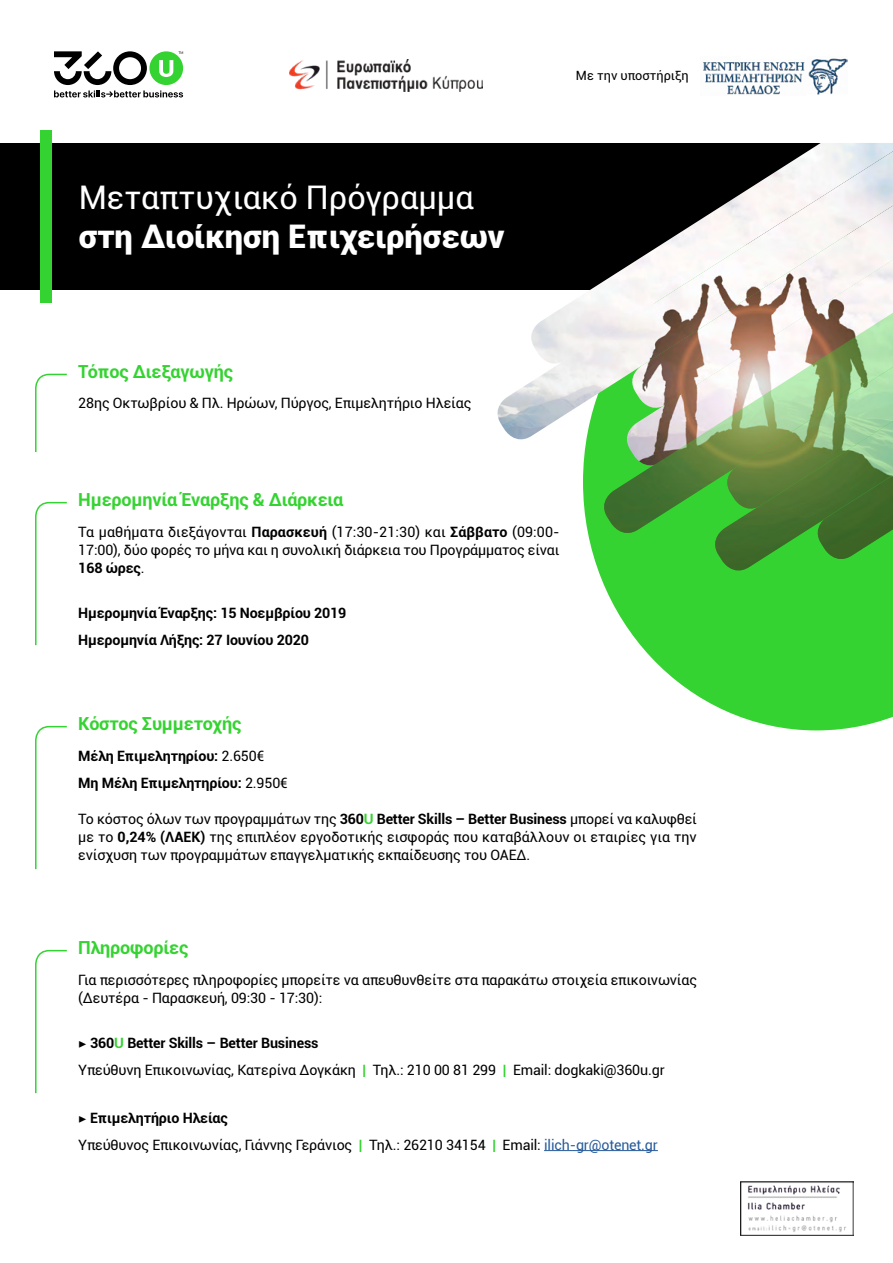
<style>
.page{position:relative;width:893px;height:1263px;background:#fff}
.page>*{position:absolute;margin:0;border:0;box-sizing:border-box;transform-origin:0 0}
.t1{font:900 32.55px "Roboto";color:#fff}
.t2{font:32.55px "Roboto";color:#fff}
.t3{font:700 18px "Roboto";letter-spacing:-.01em;color:#35d331}
.t4{font:14.25px/18px "Roboto";letter-spacing:-.01em;color:#000}
.t5{font:700 14.25px/27px "Roboto";letter-spacing:-.01em;color:#000}
.t6{font:12.75px "Roboto";color:#000}
.s1{font-weight:700}
.s2{font-weight:400}
.s3{font-weight:700;color:#35d331}
.s4{font-family:"Minion Pro"}
.s5{color:#275b9b}
</style>
<div class="page">
<div style="left:0;top:143px;width:893px;height:147px;background:#000"></div>
<img style="left:289px;top:60px;width:193px;height:31px">
<svg style="left:54px;top:51px;width:129px;height:46px"></svg>
<svg style="left:583px;top:446px;width:310px;height:284px;fill:#35d331"></svg>
<img style="left:497px;top:370px;width:100px;height:76px">
<img style="left:531px;top:143px;width:362px;height:227px">
<img style="left:625px;top:206px;width:268px;height:54px">
<img style="left:620px;top:260px;width:273px;height:33px">
<svg style="left:708px;top:263px;width:185px;height:314px"></svg>
<svg style="left:597px;top:293px;width:296px;height:247px"></svg>
<div style="left:40px;top:131px;width:12px;height:172px;background:#35d331"></div>
<hr style="left:544px;top:1150px;width:114px;height:1px;background:#275b9b">
<svg style="left:35px;top:373px;width:32px;height:80px"></svg>
<svg style="left:35px;top:501px;width:32px;height:145px"></svg>
<svg style="left:35px;top:725px;width:32px;height:145px"></svg>
<svg style="left:35px;top:949px;width:32px;height:145px"></svg>
<img style="left:703px;top:58px;width:144px;height:37px">
<img style="left:741px;top:1181px;width:112px;height:55px">
<h1 class="t2" style="left:79px;top:175px;width:397px">Μεταπτυχιακό Πρόγραμμα</h1>
<h1 class="t1" style="left:79px;top:213px;width:427px">στη Διοίκηση Επιχειρήσεων</h1>
<p class="t6" style="left:576px;top:67px;width:114px">Με την υποστήριξη</p>
<p class="t3" style="left:78px;top:358px;width:156px">Τόπος Διεξαγωγής</p>
<p class="t4" style="left:78px;top:394px;width:395px">28ης Οκτωβρίου &amp; Πλ. Ηρώων, Πύργος, Επιμελητήριο Ηλείας</p>
<p class="t3" style="left:78px;top:487px;width:267px">Ημερομηνία Έναρξης &amp; Διάρκεια</p>
<p class="t4" style="left:78px;top:522px;width:483px;text-align:justify">Τα μαθήματα διεξάγονται <span class="s1">Παρασκευή</span> (17:30-21:30) και <span class="s1">Σάββατο</span> (09:00- 17:00), δύο φορές το μήνα και η συνολική διάρκεια του Προγράμματος είναι <span class="s1">168 ώρες</span>.</p>
<p class="t5" style="left:78px;top:598px;width:270px">Ημερομηνία Έναρξης: 15 Νοεμβρίου 2019<br>Ημερομηνία Λήξης: 27 Ιουνίου 2020</p>
<p class="t3" style="left:78px;top:711px;width:164px">Κόστος Συμμετοχής</p>
<p class="t5" style="left:78px;top:741px;width:211px">Μέλη Επιμελητηρίου: <span class="s2">2.650€<br></span>Μη Μέλη Επιμελητηρίου: <span class="s2">2.950€</span></p>
<p class="t4" style="left:78px;top:809px;width:620px;text-align:justify">Το κόστος όλων των προγραμμάτων της <span class="s1">360</span><span class="s3">U</span> <span class="s1">Better Skills – Better Business</span> μπορεί να καλυφθεί με το <span class="s1">0,24% (ΛΑΕΚ)</span> της επιπλέον εργοδοτικής εισφοράς που καταβάλλουν οι εταιρίες για την ενίσχυση των προγραμμάτων επαγγελματικής εκπαίδευσης του ΟΑΕΔ.</p>
<p class="t3" style="left:78px;top:935px;width:112px">Πληροφορίες</p>
<p class="t4" style="left:78px;top:970px;width:620px">Για περισσότερες πληροφορίες μπορείτε να απευθυνθείτε στα παρακάτω στοιχεία επικοινωνίας (Δευτέρα - Παρασκευή, 09:30 - 17:30):</p>
<p class="t4" style="left:78px;top:1028px;width:588px;line-height:27px"><span class="s4">▶</span> <span class="s1">360</span><span class="s3">U</span> <span class="s1">Better Skills – Better Business<br></span>Υπεύθυνη Επικοινωνίας, Κατερίνα Δογκάκη <span class="s3">|</span> Τηλ.: 210 00 81 299 <span class="s3">|</span> Email: dogkaki@360u.gr</p>
<p class="t4" style="left:78px;top:1103px;width:581px;line-height:27px"><span class="s4">▶</span> <span class="s1">Επιμελητήριο Ηλείας<br></span>Υπεύθυνος Επικοινωνίας, Γιάννης Γεράνιος <span class="s3">|</span> Τηλ.: 26210 34154 <span class="s3">|</span> Email: <span class="s5">ilich-gr@otenet.gr</span></p>
</div>
